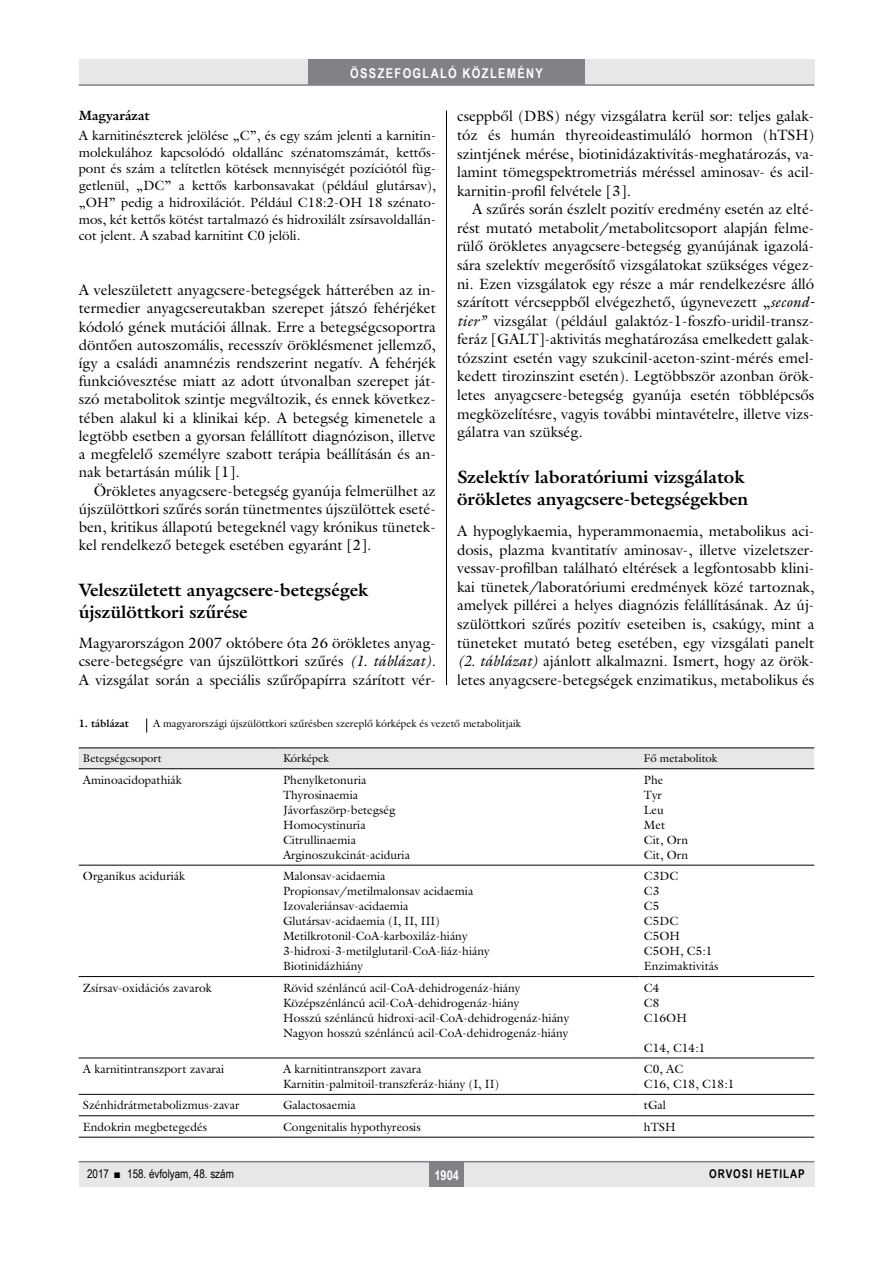
<style>
.page{position:relative;width:893px;height:1263px;background:#fff}
.page>*{position:absolute;margin:0;border:0;box-sizing:border-box;transform-origin:0 0}
.alcimbold{font:700 18px/21.9px "Galliard Reg";color:#000}
.Body_tompa{font:15px/18.3px "Galliard Reg";color:#000;text-align:justify}
.body-s{font:15px/18.6px "Galliard Reg";color:#000}
.Body_Text{font:15px/18.3px "Galliard Reg";color:#000;text-align:justify}
.tompa_9_11{font:13.5px/16.8px "Galliard Reg";color:#000;text-align:justify}
.t1{font:700 13.5px "Arial Narrow";letter-spacing:.1em;color:#fff}
.roviditesek_cim{font:700 13.5px "Galliard Reg";color:#000}
.tabla{font:12px "Galliard Reg";color:#000}
.t2{font:12px "Arial Narrow";color:#000}
.t3{font:700 12px "Arial Narrow";letter-spacing:.08em;color:#000}
.tablafej{font:11.25px "Galliard Reg";color:#000}
.kepalairas2{font:10.5px "Galliard Reg";color:#000}
.kepalairas1{font:700 10.5px "Galliard Reg";color:#000}
.s1{font-style:italic}
</style>
<div class="page">
<div style="left:79px;top:1161px;width:735px;height:25px;background:#e6e7e8"></div>
<hr style="left:79px;top:1161px;width:735px;height:1px;background:#808285">
<div style="left:430px;top:1161px;width:34px;height:25px;background:#808285"></div>
<div style="left:79px;top:60px;width:735px;height:25px;background:#e6e7e8"></div>
<div style="left:308px;top:60px;width:277px;height:25px;background:#808285"></div>
<hr style="left:79px;top:84px;width:735px;height:2px;background:#808285">
<hr style="left:446px;top:111px;width:1px;height:1026px;background:#000">
<svg style="left:146px;top:718px;width:1px;height:15px"></svg>
<div style="left:79px;top:748px;width:735px;height:20px;background:#e6e7e8"></div>
<hr style="left:79px;top:865px;width:200px;height:1px;background:#000">
<hr style="left:279px;top:865px;width:361px;height:1px;background:#000">
<hr style="left:640px;top:865px;width:174px;height:1px;background:#000">
<hr style="left:79px;top:976px;width:200px;height:1px;background:#000">
<hr style="left:279px;top:976px;width:361px;height:1px;background:#000">
<hr style="left:640px;top:976px;width:174px;height:1px;background:#000">
<hr style="left:79px;top:1057px;width:200px;height:1px;background:#000">
<hr style="left:279px;top:1057px;width:361px;height:1px;background:#000">
<hr style="left:640px;top:1057px;width:174px;height:1px;background:#000">
<hr style="left:79px;top:1094px;width:200px;height:1px;background:#000">
<hr style="left:279px;top:1094px;width:361px;height:1px;background:#000">
<hr style="left:640px;top:1094px;width:174px;height:1px;background:#000">
<hr style="left:79px;top:1115px;width:200px;height:1px;background:#000">
<hr style="left:279px;top:1115px;width:361px;height:1px;background:#000">
<hr style="left:640px;top:1115px;width:174px;height:1px;background:#000">
<hr style="left:79px;top:1137px;width:200px;height:1px;background:#000">
<hr style="left:279px;top:1137px;width:361px;height:1px;background:#000">
<hr style="left:640px;top:1137px;width:174px;height:1px;background:#000">
<hr style="left:79px;top:747px;width:200px;height:1px;background:#000">
<hr style="left:279px;top:747px;width:361px;height:1px;background:#000">
<hr style="left:640px;top:747px;width:174px;height:1px;background:#000">
<hr style="left:79px;top:768px;width:200px;height:1px;background:#000">
<hr style="left:279px;top:768px;width:361px;height:1px;background:#000">
<hr style="left:640px;top:768px;width:174px;height:1px;background:#000">
<p class="t1" style="left:350px;top:63px;width:194px">ÖSSZEFOGLALÓ KÖZLEMÉNY</p>
<p class="roviditesek_cim" style="left:79px;top:107px;width:73px">Magyarázat</p>
<p class="tompa_9_11" style="left:79px;top:127px;width:359px">A karnitinészterek jelölése „C”, és egy szám jelenti a karnitin&shy;molekulához kapcsolódó oldallánc szénatomszámát, kettős&shy;pont és szám a telítetlen kötések mennyiségét pozíciótól füg&shy;getlenül, „DC” a kettős karbonsavakat (például glutársav), „OH” pedig a hidroxilációt. Például C18:2-OH 18 szénato&shy;mos, két kettős kötést tartalmazó és hidroxilált zsírsavoldallán&shy;cot jelent. A szabad karnitint C0 jelöli.</p>
<p class="Body_tompa" style="left:79px;top:281px;width:359px">A veleszületett anyagcsere-betegségek hátterében az in&shy;termedier anyagcsereutakban szerepet játszó fehérjéket kódoló gének mutációi állnak. Erre a betegségcsoportra döntően autoszomális, recesszív öröklésmenet jellemző, így a családi anamnézis rendszerint negatív. A fehérjék funkcióvesztése miatt az adott útvonalban szerepet ját&shy;szó metabolitok szintje megváltozik, és ennek következ&shy;tében alakul ki a klinikai kép. A betegség kimenetele a legtöbb esetben a gyorsan felállított diagnózison, illetve a megfelelő személyre szabott terápia beállításán és an&shy;nak betartásán múlik [1].</p>
<p class="Body_Text" style="left:79px;top:481px;width:359px;text-indent:15px">Örökletes anyagcsere-betegség gyanúja felmerülhet az újszülöttkori szűrés során tünetmentes újszülöttek eseté&shy;ben, kritikus állapotú betegeknél vagy krónikus tünetek&shy;kel rendelkező betegek esetében egyaránt [2].</p>
<p class="alcimbold" style="left:79px;top:579px;width:291px">Veleszületett anyagcsere-betegségek újszülöttkori szűrése</p>
<p class="Body_tompa" style="left:79px;top:634px;width:359px">Magyarországon 2007 októbere óta 26 örökletes anyag&shy;csere-betegségre van újszülöttkori szűrés <span class="s1">(1. táblázat)</span>.<br>A vizsgálat során a speciális szűrőpapírra szárított vér-</p>
<p class="Body_tompa" style="left:457px;top:107px;width:359px">cseppből (DBS) négy vizsgálatra kerül sor: teljes galak&shy;tóz és humán thyreoideastimuláló hormon (hTSH) szintjének mérése, biotinidázaktivitás-meghatározás, va&shy;lamint tömegspektrometriás méréssel aminosav- és acil&shy;karnitin-profil felvétele [3].</p>
<p class="body-s" style="left:457px;top:200px;width:359px;text-indent:15px">A szűrés során észlelt pozitív eredmény esetén az elté&shy;rést mutató metabolit/metabolitcsoport alapján felme&shy;rülő örökletes anyagcsere-betegség gyanújának igazolá&shy;sára szelektív megerősítő vizsgálatokat szükséges végez&shy;ni. Ezen vizsgálatok egy része a már rendelkezésre álló szárított vércseppből elvégezhető, úgynevezett „<span class="s1">second&shy;tier”</span> vizsgálat (például galaktóz-1-foszfo-uridil-transz&shy;feráz [GALT]-aktivitás meghatározása emelkedett galak&shy;tózszint esetén vagy szukcinil-aceton-szint-mérés emel&shy;kedett tirozinszint esetén). Legtöbbször azonban örök&shy;letes anyagcsere-betegség gyanúja esetén többlépcsős megközelítésre, vagyis további mintavételre, illetve vizs&shy;gálatra van szükség.</p>
<p class="alcimbold" style="left:457px;top:466px;width:293px">Szelektív laboratóriumi vizsgálatok örökletes anyagcsere-betegségekben</p>
<p class="Body_tompa" style="left:457px;top:521px;width:359px">A hypoglykaemia, hyperammonaemia, metabolikus aci&shy;dosis, plazma kvantitatív aminosav-, illetve vizeletszer&shy;vessav-profilban található eltérések a legfontosabb klini&shy;kai tünetek/laboratóriumi eredmények közé tartoznak, amelyek pillérei a helyes diagnózis felállításának. Az új&shy;szülöttkori szűrés pozitív eseteiben is, csakúgy, mint a tüneteket mutató beteg esetében, egy vizsgálati panelt <span class="s1">(2. táblázat)</span> ajánlott alkalmazni. Ismert, hogy az örök&shy;letes anyagcsere-betegségek enzimatikus, metabolikus és</p>
<p class="kepalairas1" style="left:79px;top:716px;width:52px">1. táblázat</p>
<p class="kepalairas2" style="left:153px;top:717px;width:369px">A magyarországi újszülöttkori szűrésben szereplő kórképek és vezető metabolitjaik</p>
<p class="tablafej" style="left:83px;top:751px;width:80px">Betegségcsoport</p>
<p class="tablafej" style="left:283px;top:751px;width:47px">Kórképek</p>
<p class="tablafej" style="left:644px;top:751px;width:75px">Fő metabolitok</p>
<p class="tabla" style="left:83px;top:772px;width:100px">Aminoacidopathiák</p>
<p class="tabla" style="left:283px;top:772px;width:85px">Phenylketonuria</p>
<p class="tabla" style="left:283px;top:787px;width:76px">Thyrosinaemia</p>
<p class="tabla" style="left:283px;top:802px;width:114px">Jávorfaszörp-betegség</p>
<p class="tabla" style="left:283px;top:817px;width:84px">Homocystinuria</p>
<p class="tabla" style="left:283px;top:832px;width:74px">Citrullinaemia</p>
<p class="tabla" style="left:283px;top:847px;width:128px">Arginoszukcinát-aciduria</p>
<p class="tabla" style="left:644px;top:772px;width:21px">Phe</p>
<p class="tabla" style="left:644px;top:787px;width:19px">Tyr</p>
<p class="tabla" style="left:644px;top:802px;width:21px">Leu</p>
<p class="tabla" style="left:644px;top:817px;width:23px">Met</p>
<p class="tabla" style="left:644px;top:832px;width:46px">Cit, Orn</p>
<p class="tabla" style="left:644px;top:847px;width:46px">Cit, Orn</p>
<p class="tabla" style="left:83px;top:868px;width:104px">Organikus aciduriák</p>
<p class="tabla" style="left:283px;top:868px;width:104px">Malonsav-acidaemia</p>
<p class="tabla" style="left:283px;top:883px;width:192px">Propionsav/metilmalonsav acidaemia</p>
<p class="tabla" style="left:283px;top:898px;width:127px">Izovaleriánsav-acidaemia</p>
<p class="tabla" style="left:283px;top:913px;width:158px">Glutársav-acidaemia (I, II, III)</p>
<p class="tabla" style="left:283px;top:928px;width:186px">Metilkrotonil-CoA-karboxiláz-hiány</p>
<p class="tabla" style="left:283px;top:943px;width:208px">3-hidroxi-3-metilglutaril-CoA-liáz-hiány</p>
<p class="tabla" style="left:283px;top:958px;width:81px">Biotinidázhiány</p>
<p class="tabla" style="left:83px;top:980px;width:130px">Zsírsav-oxidációs zavarok</p>
<p class="tabla" style="left:283px;top:980px;width:239px">Rövid szénláncú acil-CoA-dehidrogenáz-hiány</p>
<p class="tabla" style="left:283px;top:995px;width:238px">Középszénláncú acil-CoA-dehidrogenáz-hiány</p>
<p class="tabla" style="left:283px;top:1010px;width:288px">Hosszú szénláncú hidroxi-acil-CoA-dehidrogenáz-hiány</p>
<p class="tabla" style="left:283px;top:1025px;width:287px">Nagyon hosszú szénláncú acil-CoA-dehidrogenáz-hiány</p>
<p class="tabla" style="left:83px;top:1061px;width:143px">A karnitintranszport zavarai</p>
<p class="tabla" style="left:283px;top:1061px;width:140px">A karnitintranszport zavara</p>
<p class="tabla" style="left:283px;top:1076px;width:217px">Karnitin-palmitoil-transzferáz-hiány (I, II)</p>
<p class="tabla" style="left:644px;top:868px;width:36px">C3DC</p>
<p class="tabla" style="left:644px;top:883px;width:17px">C3</p>
<p class="tabla" style="left:644px;top:898px;width:17px">C5</p>
<p class="tabla" style="left:644px;top:913px;width:36px">C5DC</p>
<p class="tabla" style="left:644px;top:928px;width:38px">C5OH</p>
<p class="tabla" style="left:644px;top:943px;width:70px">C5OH, C5:1</p>
<p class="tabla" style="left:644px;top:958px;width:76px">Enzimaktivitás</p>
<p class="tabla" style="left:644px;top:980px;width:17px">C4</p>
<p class="tabla" style="left:644px;top:995px;width:17px">C8</p>
<p class="tabla" style="left:644px;top:1010px;width:44px">C16OH</p>
<p class="tabla" style="left:644px;top:1040px;width:63px">C14, C14:1</p>
<p class="tabla" style="left:644px;top:1061px;width:41px">C0, AC</p>
<p class="tabla" style="left:644px;top:1076px;width:92px">C16, C18, C18:1</p>
<p class="tabla" style="left:83px;top:1098px;width:158px">Szénhidrátmetabolizmus-zavar</p>
<p class="tabla" style="left:283px;top:1098px;width:74px">Galactosaemia</p>
<p class="tabla" style="left:644px;top:1098px;width:23px">tGal</p>
<p class="tabla" style="left:83px;top:1119px;width:126px">Endokrin megbetegedés</p>
<p class="tabla" style="left:283px;top:1119px;width:139px">Congenitalis hypothyreosis</p>
<p class="tabla" style="left:644px;top:1119px;width:33px">hTSH</p>
<p class="t2" style="left:87px;top:1165px;width:148px">2017 ■ 158. évfolyam, 48. szám</p>
<p class="t1" style="left:434px;top:1165px;width:26px">1904</p>
<p class="t3" style="left:709px;top:1165px;width:97px">ORVOSI HETILAP</p>
</div>
